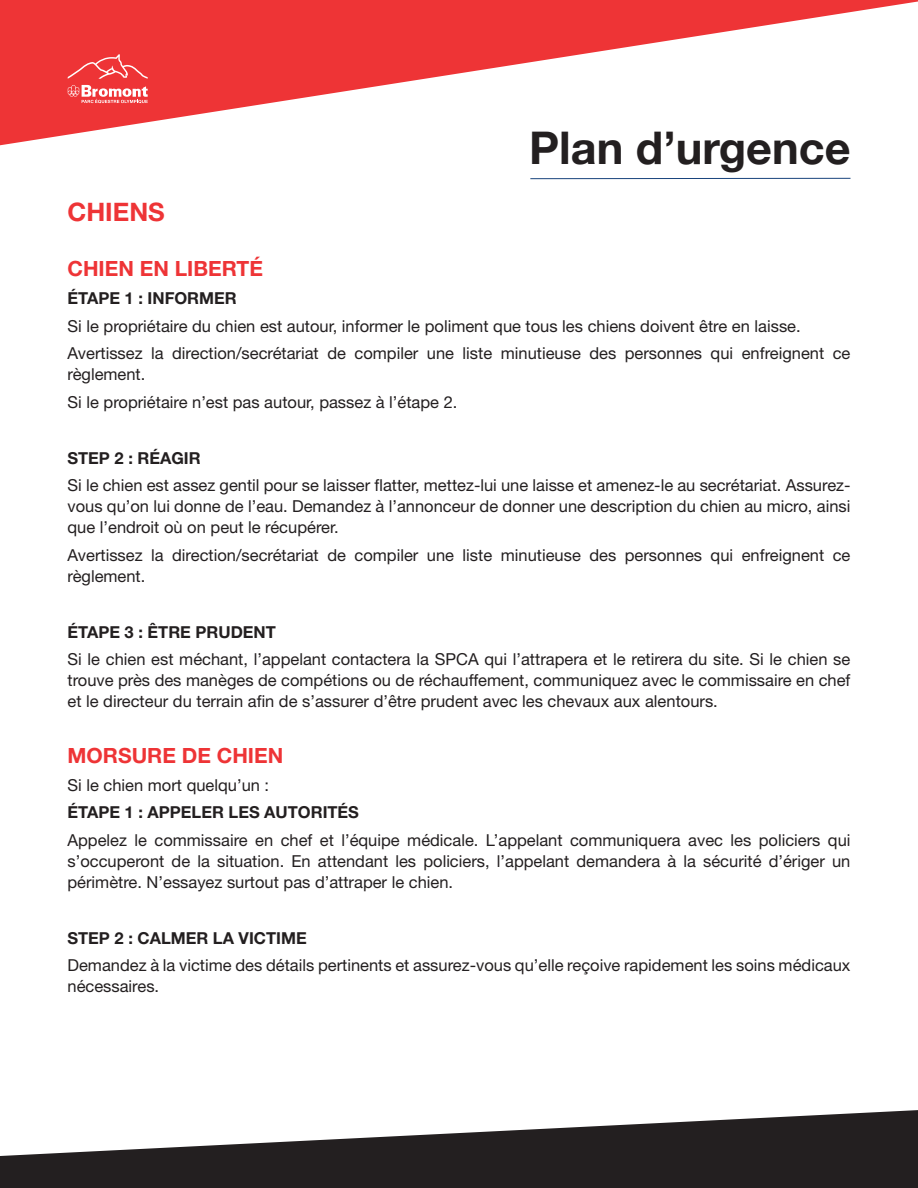
<style>
.page{position:relative;width:918px;height:1188px;background:#fff}
.page>*{position:absolute;margin:0;border:0;box-sizing:border-box;transform-origin:0 0}
.t1{font:700 45px "Helvetica Neue";color:#231f20}
.Texte_courant{font:700 25.5px "Helvetica Neue LT Std";color:#ee3436}
.Texte_courant-2{font:700 21px "Helvetica Neue LT Std";color:#ee3436}
.Texte_courant-3{font:16.5px/21px "Helvetica Neue LT Std";color:#231f20}
.Texte_courant-4{font:700 16.5px "Helvetica Neue LT Std";color:#231f20}
</style>
<div class="page">
<svg style="left:0;top:0;width:918px;height:145px"></svg>
<svg style="left:0;top:1110px;width:918px;height:78px;fill:#231f20"></svg>
<svg style="left:68px;top:85px;width:80px;height:18px"></svg>
<svg style="left:68px;top:54px;width:80px;height:25px;background:#f04d4e"></svg>
<hr style="left:530px;top:178px;width:321px;height:1px;background:#18437c">
<p class="t1" style="left:529px;top:112px;width:323px">Plan d’urgence</p>
<p class="Texte_courant" style="left:68px;top:196px;width:99px">CHIENS</p>
<p class="Texte_courant-2" style="left:68px;top:256px;width:197px">CHIEN EN LIBERTÉ</p>
<p class="Texte_courant-4" style="left:68px;top:288px;width:171px">ÉTAPE 1 : INFORMER</p>
<p class="Texte_courant-3" style="left:68px;top:315px;width:735px">Si le propriétaire du chien est autour, informer le poliment que tous les chiens doivent être en laisse.</p>
<p class="Texte_courant-3" style="left:68px;top:343px;width:785px">Avertissez la direction/secrétariat de compiler une liste minutieuse des personnes qui enfreignent ce règlement.</p>
<p class="Texte_courant-3" style="left:68px;top:392px;width:391px">Si le propriétaire n’est pas autour, passez à l’étape 2.</p>
<p class="Texte_courant-4" style="left:68px;top:448px;width:135px">STEP 2 : RÉAGIR</p>
<p class="Texte_courant-3" style="left:68px;top:475px;width:785px;text-align:justify">Si le chien est assez gentil pour se laisser flatter, mettez-lui une laisse et amenez-le au secrétariat. Assurez&shy;vous qu’on lui donne de l’eau. Demandez à l’annonceur de donner une description du chien au micro, ainsi que l’endroit où on peut le récupérer.</p>
<p class="Texte_courant-3" style="left:68px;top:545px;width:785px">Avertissez la direction/secrétariat de compiler une liste minutieuse des personnes qui enfreignent ce règlement.</p>
<p class="Texte_courant-4" style="left:68px;top:622px;width:210px">ÉTAPE 3 : ÊTRE PRUDENT</p>
<p class="Texte_courant-3" style="left:68px;top:649px;width:785px;text-align:justify">Si le chien est méchant, l’appelant contactera la SPCA qui l’attrapera et le retirera du site. Si le chien se trouve près des manèges de compétions ou de réchauffement, communiquez avec le commissaire en chef et le directeur du terrain afin de s’assurer d’être prudent avec les chevaux aux alentours.</p>
<p class="Texte_courant-2" style="left:68px;top:742px;width:217px">MORSURE DE CHIEN</p>
<p class="Texte_courant-3" style="left:68px;top:774px;width:203px">Si le chien mort quelqu’un :</p>
<p class="Texte_courant-4" style="left:68px;top:802px;width:293px">ÉTAPE 1 : APPELER LES AUTORITÉS</p>
<p class="Texte_courant-3" style="left:68px;top:830px;width:785px;text-align:justify">Appelez le commissaire en chef et l’équipe médicale. L’appelant communiquera avec les policiers qui s’occuperont de la situation. En attendant les policiers, l’appelant demandera à la sécurité d’ériger un périmètre. N’essayez surtout pas d’attraper le chien.</p>
<p class="Texte_courant-4" style="left:68px;top:928px;width:241px">STEP 2 : CALMER LA VICTIME</p>
<p class="Texte_courant-3" style="left:68px;top:955px;width:784px">Demandez à la victime des détails pertinents et assurez-vous qu’elle reçoive rapidement les soins médicaux nécessaires.</p>
</div>
